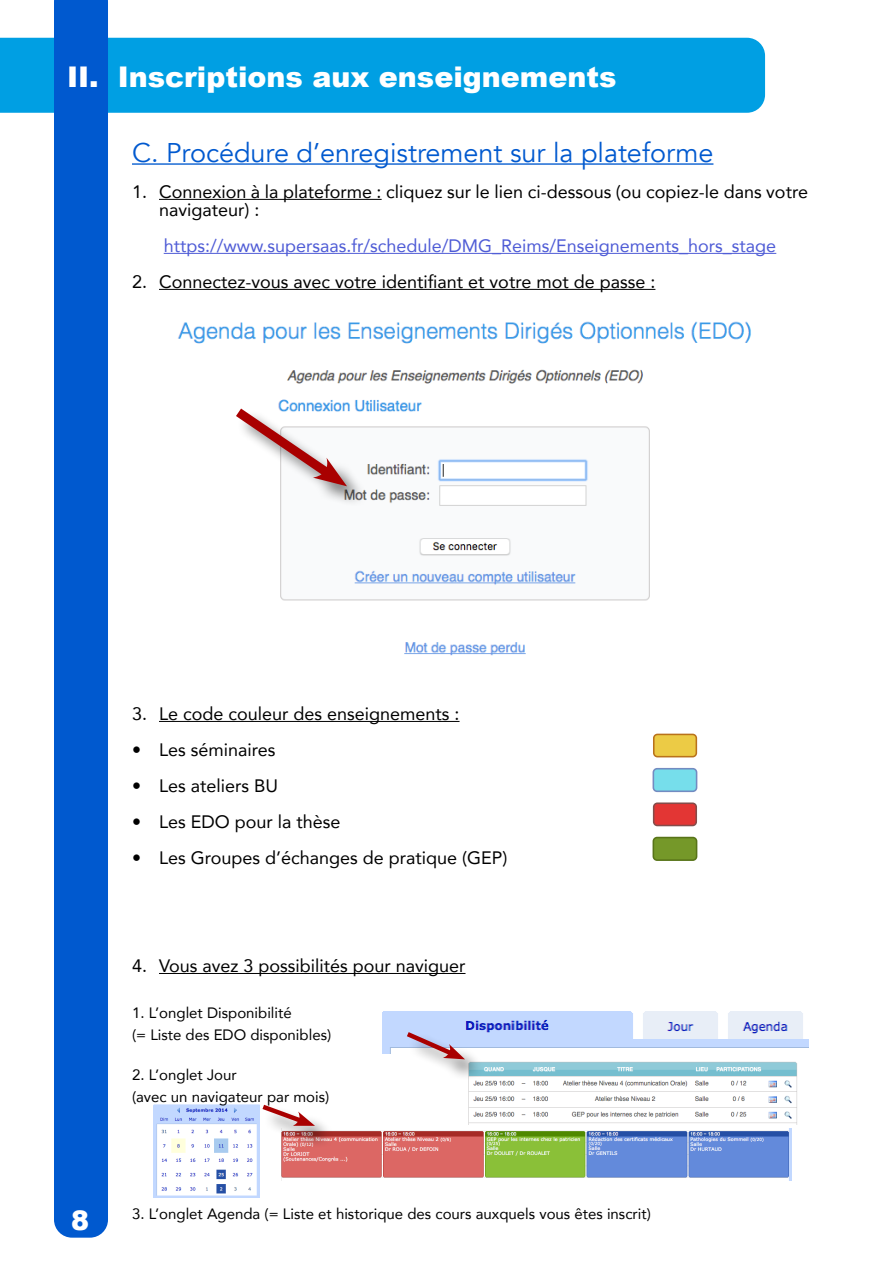
<style>
.page{position:relative;width:893px;height:1263px;background:#fff}
.page>*{position:absolute;margin:0;border:0;box-sizing:border-box;transform-origin:0 0}
.t1{font:900 28.5px "Arial";color:#fff}
.t2{font:27px "Avenir";color:#0059cf}
.t3{font:900 27px "Arial";color:#fff}
.t4{font:18px/18px "Avenir";color:#000}
.t5{font:18px "Avenir";color:#4f5cd6}
.t6{font:15px/21.6px "Avenir";color:#000}
</style>
<div class="page">
<img style="left:178px;top:321px;width:573px;height:335px">
<hr style="left:132px;top:163px;width:581px;height:2px;background:#0059cf">
<hr style="left:159px;top:199px;width:223px;height:1px;background:#000">
<hr style="left:164px;top:253px;width:612px;height:1px;background:#4f5cd6">
<hr style="left:159px;top:289px;width:496px;height:1px;background:#000">
<hr style="left:159px;top:721px;width:301px;height:1px;background:#000">
<hr style="left:159px;top:973px;width:306px;height:1px;background:#000">
<div style="left:236px;top:409px;width:131px;height:99px;background:#000;opacity:.5"></div>
<svg style="left:226px;top:400px;width:121px;height:88px"></svg>
<div style="left:0;top:38px;width:765px;height:75px;background:#009fe3"></div>
<div style="left:54px;top:0;width:54px;height:1238px;background:#0059cf"></div>
<div style="left:653px;top:734px;width:44px;height:23px;background:#eccb45;border:2px solid #b9721b;border-radius:4px"></div>
<div style="left:652px;top:768px;width:45px;height:24px;background:#76deeb;border:2px solid #738bc1;border-radius:4px"></div>
<div style="left:653px;top:802px;width:44px;height:24px;background:#e33634;border:2px solid #854c4a;border-radius:4px"></div>
<div style="left:652px;top:837px;width:45px;height:24px;background:#759829;border:2px solid #587419;border-radius:4px"></div>
<img style="left:382px;top:1011px;width:426px;height:43px">
<img style="left:468px;top:1061px;width:329px;height:64px">
<img style="left:154px;top:1105px;width:106px;height:92px">
<img style="left:281px;top:1128px;width:510px;height:52px">
<div style="left:407px;top:1032px;width:78px;height:49px;background:#000;opacity:.5"></div>
<svg style="left:402px;top:1028px;width:63px;height:32px"></svg>
<div style="left:262px;top:1105px;width:73px;height:43px;background:#000;opacity:.5"></div>
<svg style="left:257px;top:1104px;width:58px;height:23px"></svg>
<h1 class="t1" style="left:67px;top:56px;width:551px">II. Inscriptions aux enseignements</h1>
<h2 class="t2" style="left:132px;top:137px;width:583px">C. Procédure d’enregistrement sur la plateforme</h2>
<p class="t4" style="left:159px;top:182px;width:650px;text-indent:-27px">1. Connexion à la plateforme : cliquez sur le lien ci-dessous (ou copiez-le dans votre navigateur) :</p>
<p class="t5" style="left:164px;top:231px;width:614px">https://www.supersaas.fr/schedule/DMG_Reims/Enseignements_hors_stage</p>
<p class="t4" style="left:132px;top:272px;width:525px">2. Connectez-vous avec votre identifiant et votre mot de passe :</p>
<p class="t4" style="left:132px;top:704px;width:329px">3. Le code couleur des enseignements :</p>
<p class="t4" style="left:132px;top:740px;width:145px">• Les séminaires</p>
<p class="t4" style="left:132px;top:776px;width:148px">• Les ateliers BU</p>
<p class="t4" style="left:132px;top:812px;width:210px">• Les EDO pour la thèse</p>
<p class="t4" style="left:132px;top:848px;width:377px">• Les Groupes d’échanges de pratique (GEP)</p>
<p class="t4" style="left:132px;top:956px;width:335px">4. Vous avez 3 possibilités pour naviguer</p>
<h2 class="t3" style="left:71px;top:1201px;width:20px">8</h2>
<p class="t6" style="left:132px;top:1002px;width:201px">1. L’onglet Disponibilité<br>(= Liste des EDO disponibles)</p>
<p class="t6" style="left:132px;top:1064px;width:199px">2. L’onglet Jour<br>(avec un navigateur par mois)</p>
<p class="t6" style="left:132px;top:1202px;width:520px">3. L’onglet Agenda (= Liste et historique des cours auxquels vous êtes inscrit)</p>
</div>
